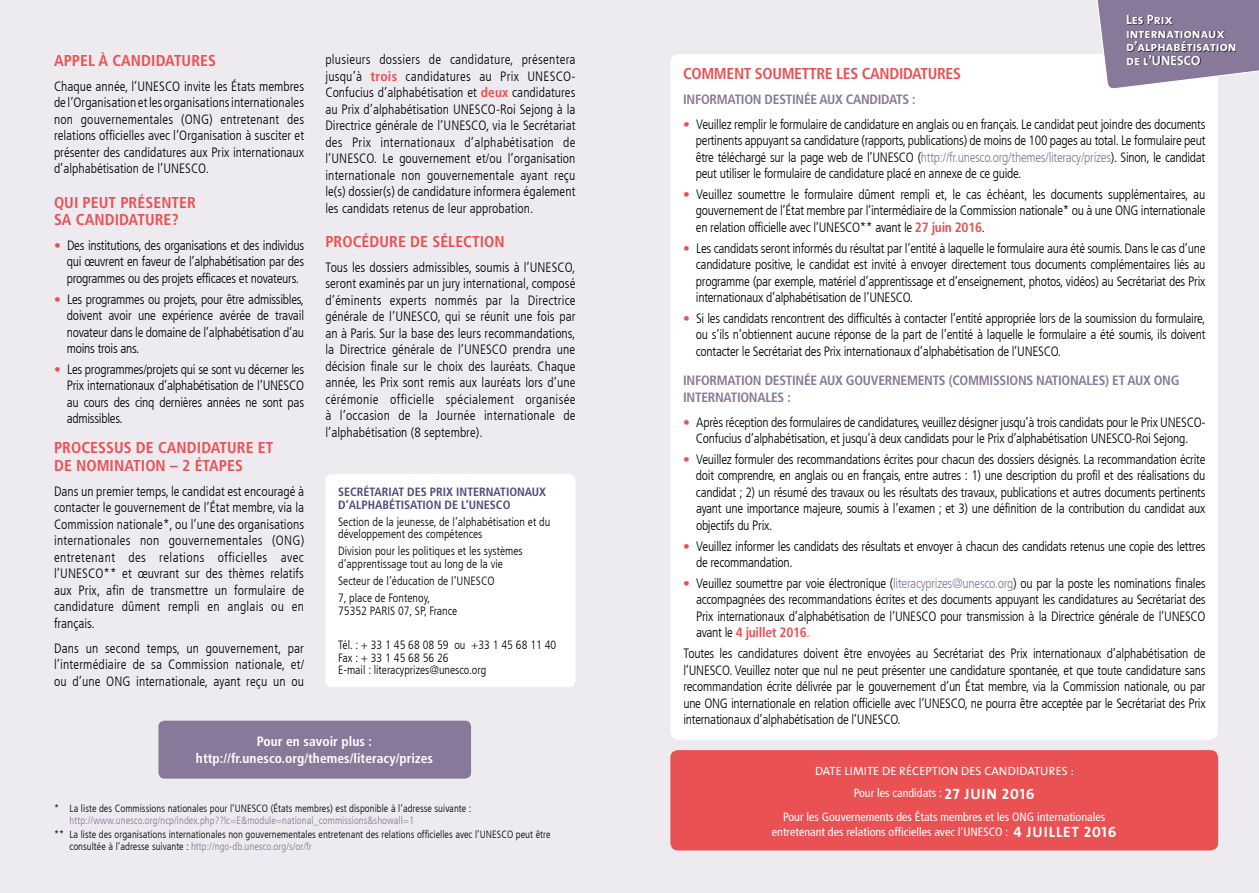
<style>
.page{position:relative;width:1259px;height:893px;background:#edeaf0}
.page>*{position:absolute;margin:0;border:0;box-sizing:border-box;transform-origin:0 0}
.t1{font:700 condensed 15.75px/17.2px "Frutiger LT Com";letter-spacing:.005em;color:#ea5153}
.t2{font:700 condensed 15.75px "Frutiger LT Com";letter-spacing:-.02em;color:#ea5153}
.t3{font:300 condensed 13.5px/16.5px "Frutiger LT Com";letter-spacing:-.02em;color:#000;text-align:justify}
.t4{font:700 condensed 13.5px/16.5px "Frutiger LT Com";letter-spacing:-.02em;color:#887899}
.t5{font:700 condensed 13.5px/16.5px "Frutiger LT Com";letter-spacing:.005em;color:#fff;text-align:center}
.t6{font:13.5px/13.5px "The Sans Bold Caps";color:#fff}
.t7{font:300 condensed 12px/12.8px "Frutiger LT Com";color:#000}
.t8{font:condensed 12px/23.5px "Frutiger LT Com";color:#fff;text-align:center}
.t9{font:700 condensed 12px/12.8px "Frutiger LT Com";color:#56477a}
.t10{font:12px "The Sans Caps";letter-spacing:.01em;color:#fff}
.t11{font:300 condensed 10.5px/12px "Frutiger LT Com";letter-spacing:.005em;color:#000}
.t12{font:300 condensed 10.5px "Frutiger LT Com";letter-spacing:.005em;color:#887899}
.s1{color:#ea5153}
.s2{font-weight:700;color:#ea5153}
.s3{color:#887899}
.s4{color:#f00}
.s5{font-family:"The Sans Bold Caps";font-stretch:normal;font-size:15px}
</style>
<div class="page">
<div style="left:325px;top:474px;width:250px;height:213px;background:#fff;border-radius:6px"></div>
<div style="left:158px;top:721px;width:313px;height:58px;background:#887899;border-radius:6px"></div>
<div style="left:670px;top:54px;width:548px;height:686px;background:#fff;border-radius:9px"></div>
<div style="left:670px;top:750px;width:548px;height:100px;background:#ea5153;border-radius:8px"></div>
<svg style="left:1097px;top:0;width:162px;height:89px"></svg>
<div style="left:1127px;top:15px;width:109px;height:50px;background:#000;opacity:.75"></div>
<p class="t1" style="left:54px;top:52px;width:163px">APPEL À CANDIDATURES</p>
<p class="t3" style="left:54px;top:78px;width:252px">Chaque année, l’UNESCO invite les États membres de l’Organisation et les organisations internationales non gouvernementales (ONG) entretenant des relations officielles avec l’Organisation à susciter et présenter des candidatures aux Prix internationaux d’alphabétisation de l’UNESCO.</p>
<p class="t1" style="left:54px;top:194px;width:143px">QUI PEUT PRÉSENTER<br>SA CANDIDATURE?</p>
<p class="t3" style="left:67px;top:237px;width:239px;text-indent:-13px"><span class="s1">•</span> Des institutions, des organisations et des individus qui œuvrent en faveur de l’alphabétisation par des programmes ou des projets efficaces et novateurs.</p>
<p class="t3" style="left:67px;top:291px;width:239px;text-indent:-13px"><span class="s1">•</span> Les programmes ou projets, pour être admissibles, doivent avoir une expérience avérée de travail novateur dans le domaine de l’alphabétisation d’au moins trois ans.</p>
<p class="t3" style="left:67px;top:361px;width:239px;text-indent:-13px"><span class="s1">•</span> Les programmes/projets qui se sont vu décerner les Prix internationaux d’alphabétisation de l’UNESCO au cours des cinq dernières années ne sont pas admissibles.</p>
<p class="t1" style="left:54px;top:439px;width:221px">PROCESSUS DE CANDIDATURE ET<br>DE NOMINATION – 2 ÉTAPES</p>
<p class="t3" style="left:54px;top:483px;width:252px">Dans un premier temps, le candidat est encouragé à contacter le gouvernement de l’État membre, via la Commission nationale*, ou l’une des organisations internationales non gouvernementales (ONG) entretenant des relations officielles avec l’UNESCO** et œuvrant sur des thèmes relatifs aux Prix, afin de transmettre un formulaire de candidature dûment rempli en anglais ou en français.</p>
<p class="t3" style="left:54px;top:640px;width:252px">Dans un second temps, un gouvernement, par l’intermédiaire de sa Commission nationale, et/ ou d’une ONG internationale, ayant reçu un ou</p>
<p class="t3" style="left:325px;top:51px;width:252px">plusieurs dossiers de candidature, présentera jusqu’à <span class="s2">trois</span> candidatures au Prix UNESCO-Confucius d’alphabétisation et <span class="s2">deux</span> candidatures au Prix d’alphabétisation UNESCO-Roi Sejong à la Directrice générale de l’UNESCO, via le Secrétariat des Prix internationaux d’alphabétisation de l’UNESCO. Le gouvernement et/ou l’organisation internationale non gouvernementale ayant reçu le(s) dossier(s) de candidature informera également les candidats retenus de leur approbation.</p>
<p class="t1" style="left:325px;top:233px;width:181px">PROCÉDURE DE SÉLECTION</p>
<p class="t3" style="left:325px;top:259px;width:252px">Tous les dossiers admissibles, soumis à l’UNESCO, seront examinés par un jury international, composé d’éminents experts nommés par la Directrice générale de l’UNESCO, qui se réunit une fois par an à Paris. Sur la base des leurs recommandations, la Directrice générale de l’UNESCO prendra une décision finale sur le choix des lauréats. Chaque année, les Prix sont remis aux lauréats lors d’une cérémonie officielle spécialement organisée à l’occasion de la Journée internationale de l’alphabétisation (8 septembre).</p>
<p class="t9" style="left:338px;top:485px;width:209px">SECRÉTARIAT DES PRIX INTERNATIONAUX<br>D’ALPHABÉTISATION DE L’UNESCO</p>
<p class="t7" style="left:338px;top:515px;width:214px">Section de la jeunesse, de l’alphabétisation et du développement des compétences</p>
<p class="t7" style="left:338px;top:545px;width:186px">Division pour les politiques et les systèmes d’apprentissage tout au long de la vie</p>
<p class="t7" style="left:338px;top:573px;width:158px;line-height:17px">Secteur de l’éducation de l’UNESCO<br>7, place de Fontenoy,</p>
<p class="t7" style="left:338px;top:604px;width:121px">75352 PARIS 07, SP, France</p>
<p class="t7" style="left:338px;top:638px;width:220px">Tél. : + 33 1 45 68 08 59 ou +33 1 45 68 11 40<br>Fax : + 33 1 45 68 56 26<br>E-mail : literacyprizes@unesco.org</p>
<p class="t5" style="left:196px;top:733px;width:238px">Pour en savoir plus : http://fr.unesco.org/themes/literacy/prizes</p>
<p class="t11" style="left:54px;top:803px;width:419px">* La liste des Commissions nationales pour l’UNESCO (États membres) est disponible à l’adresse suivante :</p>
<p class="t12" style="left:70px;top:815px;width:346px">http://www.unesco.org/ncp/index.php??lc=E&amp;module=national_commissions&amp;showall=1</p>
<p class="t11" style="left:69px;top:829px;width:482px;text-indent:-15px">** La liste des organisations internationales non gouvernementales entretenant des relations officielles avec l’UNESCO peut être consultée à l’adresse suivante : <span class="s3">http://ngo-db.unesco.org/s/or/fr</span></p>
<p class="t6" style="left:1126px;top:12px;width:112px">Les Prix internationaux d’alphabétisation de l’UNESCO</p>
<p class="t2" style="left:683px;top:64px;width:279px">COMMENT SOUMETTRE LES CANDIDATURES</p>
<p class="t4" style="left:683px;top:91px;width:234px">INFORMATION DESTINÉE AUX CANDIDATS :</p>
<p class="t3" style="left:696px;top:116px;width:511px;text-indent:-13px"><span class="s1">•</span> Veuillez remplir le formulaire de candidature en anglais ou en français. Le candidat peut joindre des documents pertinents appuyant sa candidature (rapports, publications) de moins de 100 pages au total. Le formulaire peut être téléchargé sur la page web de l’UNESCO (<span class="s3">http://fr.unesco.org/themes/literacy/prizes</span>). Sinon, le candidat peut utiliser le formulaire de candidature placé en annexe de ce guide.</p>
<p class="t3" style="left:696px;top:186px;width:511px;text-indent:-13px"><span class="s1">•</span> Veuillez soumettre le formulaire dûment rempli et, le cas échéant, les documents supplémentaires, au gouvernement de l’État membre par l’intermédiaire de la Commission nationale* ou à une ONG internationale en relation officielle avec l’UNESCO** avant le <span class="s2">27 juin 2016</span>.</p>
<p class="t3" style="left:696px;top:240px;width:511px;text-indent:-13px"><span class="s1">•</span> Les candidats seront informés du résultat par l’entité à laquelle le formulaire aura été soumis. Dans le cas d’une candidature positive, le candidat est invité à envoyer directement tous documents complémentaires liés au programme (par exemple, matériel d’apprentissage et d’enseignement, photos, vidéos) au Secrétariat des Prix internationaux d’alphabétisation de l’UNESCO.</p>
<p class="t3" style="left:696px;top:310px;width:511px;text-indent:-13px"><span class="s1">•</span> Si les candidats rencontrent des difficultés à contacter l’entité appropriée lors de la soumission du formulaire, ou s’ils n’obtiennent aucune réponse de la part de l’entité à laquelle le formulaire a été soumis, ils doivent contacter le Secrétariat des Prix internationaux d’alphabétisation de l’UNESCO.</p>
<p class="t4" style="left:683px;top:372px;width:498px">INFORMATION DESTINÉE AUX GOUVERNEMENTS (COMMISSIONS NATIONALES) ET AUX ONG<br>INTERNATIONALES :</p>
<p class="t3" style="left:683px;top:414px;width:524px;text-align:center"><span class="s1">•</span> Après réception des formulaires de candidatures, veuillez désigner jusqu’à trois candidats pour le Prix UNESCO-<br>Confucius d’alphabétisation, et jusqu’à deux candidats pour le Prix d’alphabétisation UNESCO-Roi Sejong.</p>
<p class="t3" style="left:696px;top:451px;width:511px;text-indent:-13px"><span class="s1">•</span> Veuillez formuler des recommandations écrites pour chacun des dossiers désignés. La recommandation écrite doit comprendre, en anglais ou en français, entre autres : 1) une description du profil et des réalisations du candidat ; 2) un résumé des travaux ou les résultats des travaux, publications et autres documents pertinents ayant une importance majeure, soumis à l’examen ; et 3) une définition de la contribution du candidat aux objectifs du Prix.</p>
<p class="t3" style="left:696px;top:538px;width:511px;text-indent:-13px"><span class="s1">•</span> Veuillez informer les candidats des résultats et envoyer à chacun des candidats retenus une copie des lettres de recommandation.</p>
<p class="t3" style="left:696px;top:575px;width:511px;text-indent:-13px"><span class="s1">•</span> Veuillez soumettre par voie électronique (<span class="s3">literacyprizes@unesco.org</span>) ou par la poste les nominations finales accompagnées des recommandations écrites et des documents appuyant les candidatures au Secrétariat des Prix internationaux d’alphabétisation de l’UNESCO pour transmission à la Directrice générale de l’UNESCO avant le <span class="s2">4 juillet 2016</span><span class="s4">.</span></p>
<p class="t3" style="left:683px;top:645px;width:524px">Toutes les candidatures doivent être envoyées au Secrétariat des Prix internationaux d’alphabétisation de l’UNESCO. Veuillez noter que nul ne peut présenter une candidature spontanée, et que toute candidature sans recommandation écrite délivrée par le gouvernement d’un État membre, via la Commission nationale, ou par une ONG internationale en relation officielle avec l’UNESCO, ne pourra être acceptée par le Secrétariat des Prix internationaux d’alphabétisation de l’UNESCO.</p>
<p class="t10" style="left:815px;top:761px;width:260px">DATE LIMITE DE RÉCEPTION DES CANDIDATURES :</p>
<p class="t8" style="left:783px;top:781px;width:323px">Pour les candidats : <span class="s5">27 JUIN 2016<br></span>Pour les Gouvernements des États membres et les ONG internationales</p>
<p class="t8" style="left:772px;top:820px;width:346px">entretenant des relations officielles avec l’UNESCO : <span class="s5">4 JUILLET 2016</span></p>
</div>
